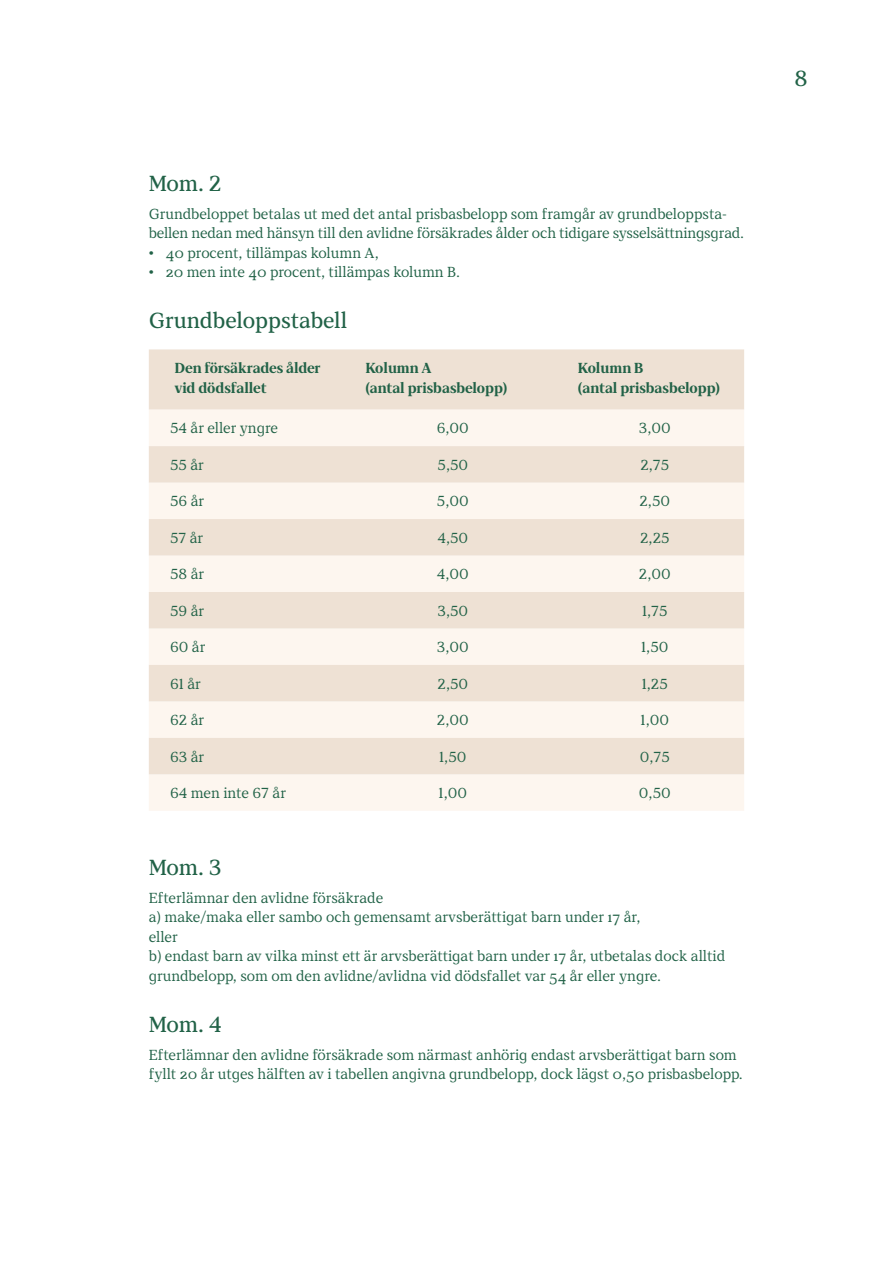
<style>
.page{position:relative;width:893px;height:1263px;background:#fff}
.page>*{position:absolute;margin:0;border:0;box-sizing:border-box;transform-origin:0 0}
.Rubrik_4_15_17_Regul{font:22.5px "KPA";letter-spacing:-.005em;color:#216247}
.Brödtext_10_13{font:15px/19.5px "KPA";color:#216247}
.Tabell-Text_3_indrag{font:15px "KPA";color:#216247}
.Tabell-Rubrik_1_indr{font:700 15px/19.5px "KPA";letter-spacing:-.005em;color:#216247}
</style>
<div class="page">
<div style="left:149px;top:349px;width:595px;height:61px;background:#eee1d4"></div>
<div style="left:149px;top:410px;width:595px;height:401px;background:#fdf6ef"></div>
<svg style="left:149px;top:446px;width:595px;height:328px;fill:#eee1d4"></svg>
<p class="Rubrik_4_15_17_Regul" style="left:149px;top:170px;width:74px">Mom. 2</p>
<p class="Brödtext_10_13" style="left:149px;top:204px;width:597px">Grundbeloppet betalas ut med det antal prisbasbelopp som framgår av grundbeloppsta&shy;bellen nedan med hänsyn till den avlidne försäkrades ålder och tidigare sysselsättningsgrad.</p>
<p class="Brödtext_10_13" style="left:149px;top:243px;width:231px">• 40 procent, tillämpas kolumn A,</p>
<p class="Brödtext_10_13" style="left:149px;top:262px;width:313px">• 20 men inte 40 procent, tillämpas kolumn B.</p>
<p class="Rubrik_4_15_17_Regul" style="left:149px;top:307px;width:200px">Grundbeloppstabell</p>
<p class="Tabell-Rubrik_1_indr" style="left:174px;top:358px;width:148px">Den försäkrades ålder vid dödsfallet</p>
<p class="Tabell-Rubrik_1_indr" style="left:366px;top:358px;width:68px">Kolumn A</p>
<p class="Tabell-Rubrik_1_indr" style="left:578px;top:358px;width:67px">Kolumn B</p>
<p class="Tabell-Rubrik_1_indr" style="left:578px;top:378px;width:143px">(antal prisbasbelopp)</p>
<p class="Tabell-Rubrik_1_indr" style="left:366px;top:378px;width:143px">(antal prisbasbelopp)</p>
<p class="Tabell-Text_3_indrag" style="left:170px;top:419px;width:109px">54 år eller yngre</p>
<p class="Tabell-Text_3_indrag" style="left:437px;top:419px;width:34px">6,00</p>
<p class="Tabell-Text_3_indrag" style="left:639px;top:419px;width:33px">3,00</p>
<p class="Tabell-Text_3_indrag" style="left:170px;top:456px;width:35px">55 år</p>
<p class="Tabell-Text_3_indrag" style="left:438px;top:456px;width:32px">5,50</p>
<p class="Tabell-Text_3_indrag" style="left:640px;top:456px;width:30px">2,75</p>
<p class="Tabell-Text_3_indrag" style="left:170px;top:492px;width:36px">56 år</p>
<p class="Tabell-Text_3_indrag" style="left:437px;top:492px;width:33px">5,00</p>
<p class="Tabell-Text_3_indrag" style="left:639px;top:492px;width:32px">2,50</p>
<p class="Tabell-Text_3_indrag" style="left:170px;top:529px;width:35px">57 år</p>
<p class="Tabell-Text_3_indrag" style="left:437px;top:529px;width:32px">4,50</p>
<p class="Tabell-Text_3_indrag" style="left:640px;top:529px;width:31px">2,25</p>
<p class="Tabell-Text_3_indrag" style="left:170px;top:565px;width:36px">58 år</p>
<p class="Tabell-Text_3_indrag" style="left:437px;top:565px;width:33px">4,00</p>
<p class="Tabell-Text_3_indrag" style="left:639px;top:565px;width:33px">2,00</p>
<p class="Tabell-Text_3_indrag" style="left:170px;top:602px;width:36px">59 år</p>
<p class="Tabell-Text_3_indrag" style="left:438px;top:602px;width:32px">3,50</p>
<p class="Tabell-Text_3_indrag" style="left:642px;top:602px;width:27px">1,75</p>
<p class="Tabell-Text_3_indrag" style="left:170px;top:638px;width:37px">60 år</p>
<p class="Tabell-Text_3_indrag" style="left:437px;top:638px;width:33px">3,00</p>
<p class="Tabell-Text_3_indrag" style="left:641px;top:638px;width:29px">1,50</p>
<p class="Tabell-Text_3_indrag" style="left:170px;top:675px;width:32px">61 år</p>
<p class="Tabell-Text_3_indrag" style="left:438px;top:675px;width:32px">2,50</p>
<p class="Tabell-Text_3_indrag" style="left:642px;top:675px;width:27px">1,25</p>
<p class="Tabell-Text_3_indrag" style="left:170px;top:711px;width:36px">62 år</p>
<p class="Tabell-Text_3_indrag" style="left:437px;top:711px;width:33px">2,00</p>
<p class="Tabell-Text_3_indrag" style="left:641px;top:711px;width:30px">1,00</p>
<p class="Tabell-Text_3_indrag" style="left:170px;top:748px;width:36px">63 år</p>
<p class="Tabell-Text_3_indrag" style="left:439px;top:748px;width:29px">1,50</p>
<p class="Tabell-Text_3_indrag" style="left:640px;top:748px;width:32px">0,75</p>
<p class="Tabell-Text_3_indrag" style="left:170px;top:784px;width:117px">64 men inte 67 år</p>
<p class="Tabell-Text_3_indrag" style="left:439px;top:784px;width:30px">1,00</p>
<p class="Tabell-Text_3_indrag" style="left:639px;top:784px;width:33px">0,50</p>
<p class="Rubrik_4_15_17_Regul" style="left:149px;top:854px;width:74px">Mom. 3</p>
<p class="Brödtext_10_13" style="left:149px;top:888px;width:236px">Efterlämnar den avlidne försäkrade</p>
<p class="Brödtext_10_13" style="left:149px;top:907px;width:493px">a) make/maka eller sambo och gemensamt arvsberättigat barn under 17 år,</p>
<p class="Brödtext_10_13" style="left:149px;top:927px;width:30px">eller</p>
<p class="Brödtext_10_13" style="left:149px;top:946px;width:578px">b) endast barn av vilka minst ett är arvsberättigat barn under 17 år, utbetalas dock alltid grundbelopp, som om den avlidne/avlidna vid dödsfallet var 54 år eller yngre.</p>
<p class="Rubrik_4_15_17_Regul" style="left:149px;top:1011px;width:75px">Mom. 4</p>
<p class="Brödtext_10_13" style="left:149px;top:1045px;width:596px">Efterlämnar den avlidne försäkrade som närmast anhörig endast arvsberättigat barn som fyllt 20 år utges hälften av i tabellen angivna grundbelopp, dock lägst 0,50 prisbasbelopp.</p>
<h1 class="Rubrik_4_15_17_Regul" style="left:794px;top:65px;width:15px">8</h1>
</div>
